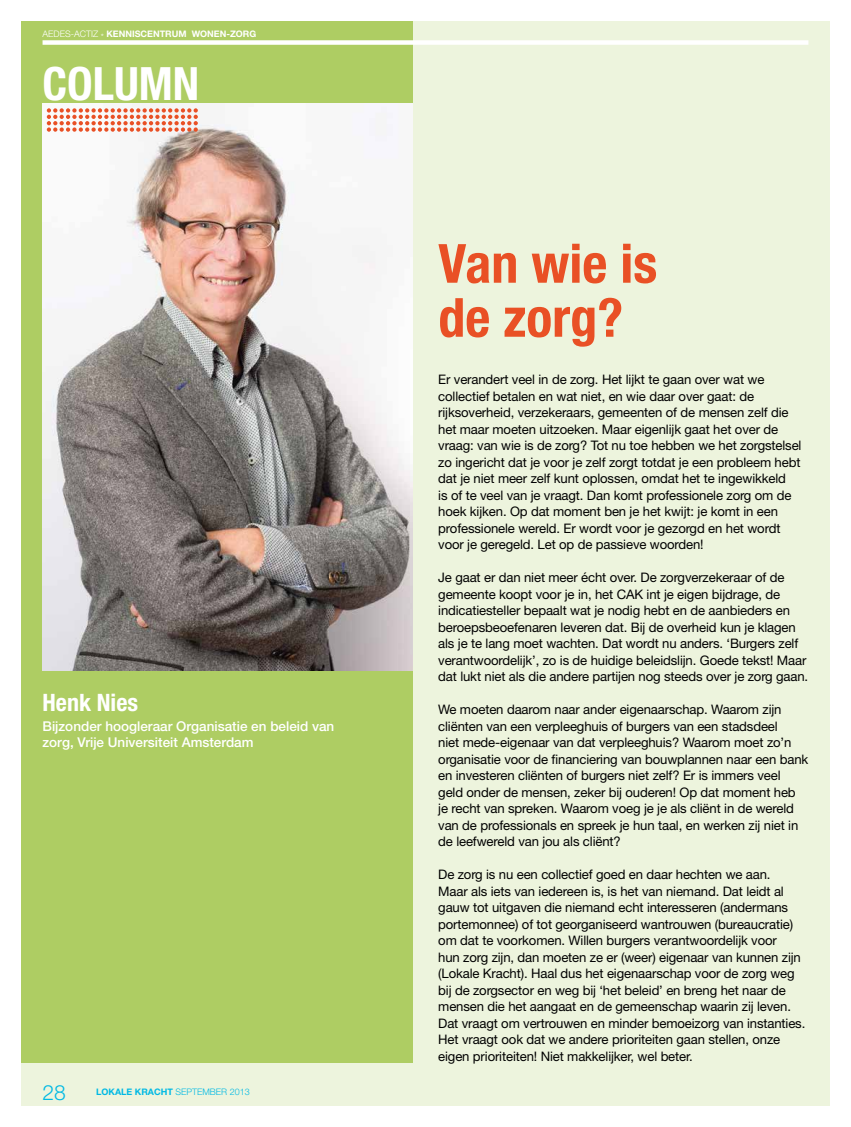
<style>
.page{position:relative;width:851px;height:1127px;background:#fff}
.page>*{position:absolute;margin:0;border:0;box-sizing:border-box;transform-origin:0 0}
.t1{font:700 condensed 54px/54px "Helvetica Neue";color:#e95025}
.t2{font:700 condensed 46.05px "Helvetica Neue";color:#fff}
.t3{font:700 condensed 24px "Helvetica Neue";color:#fff}
.t4{font:300 21px "Helvetica Neue";color:#00b9e4}
.t5{font:500 13.5px/16.5px "Helvetica Neue";color:#fff}
.t6{font:13.2px/16.5px "Helvetica Neue";letter-spacing:-.01em;color:#000}
.t7{font:700 9px "Helvetica Neue";color:#fff}
.t8{font:300 9px "Helvetica Neue";color:#00b9e4}
.s1{font-weight:300}
.s2{font-weight:700}
</style>
<div class="page">
<div style="left:21px;top:21px;width:808px;height:1085px;background:#edf4dd"></div>
<div style="left:21px;top:21px;width:391px;height:1042px;background:#aecd63"></div>
<div style="left:43px;top:40px;width:765px;height:5px;background:#fff"></div>
<img style="left:43px;top:103px;width:369px;height:568px">
<svg style="left:47px;top:108px;width:151px;height:24px;background:#f1b9a9"></svg>
<p class="t7" style="left:43px;top:28px;width:215px"><span class="s1">AEDES-ACTIZ *</span> KENNISCENTRUM WONEN-ZORG</p>
<h2 class="t2" style="left:43px;top:56px;width:158px">COLUMN</h2>
<h3 class="t3" style="left:43px;top:688px;width:97px">Henk Nies</h3>
<p class="t5" style="left:43px;top:717px;width:293px">Bijzonder hoogleraar Organisatie en beleid van zorg, Vrije Universiteit Amsterdam</p>
<h3 class="t4" style="left:43px;top:1080px;width:25px">28</h3>
<p class="t8" style="left:96px;top:1086px;width:155px"><span class="s2">LOKALE KRACHT</span> SEPTEMBER 2013</p>
<h1 class="t1" style="left:438px;top:236px;width:220px">Van wie is de zorg?</h1>
<p class="t6" style="left:438px;top:371px;width:365px">Er verandert veel in de zorg. Het lijkt te gaan over wat we collectief betalen en wat niet, en wie daar over gaat: de rijksoverheid, verzekeraars, gemeenten of de mensen zelf die het maar moeten uitzoeken. Maar eigenlijk gaat het over de vraag: van wie is de zorg? Tot nu toe hebben we het zorgstelsel zo ingericht dat je voor je zelf zorgt totdat je een probleem hebt dat je niet meer zelf kunt oplossen, omdat het te ingewikkeld<br>is of te veel van je vraagt. Dan komt professionele zorg om de hoek kijken. Op dat moment ben je het kwijt: je komt in een professionele wereld. Er wordt voor je gezorgd en het wordt voor je geregeld. Let op de passieve woorden!</p>
<p class="t6" style="left:438px;top:569px;width:371px">Je gaat er dan niet meer écht over. De zorgverzekeraar of de gemeente koopt voor je in, het CAK int je eigen bijdrage, de indicatiesteller bepaalt wat je nodig hebt en de aanbieders en beroepsbeoefenaren leveren dat. Bij de overheid kun je klagen als je te lang moet wachten. Dat wordt nu anders. ‘Burgers zelf verantwoordelijk’, zo is de huidige beleidslijn. Goede tekst! Maar dat lukt niet als die andere partijen nog steeds over je zorg gaan.</p>
<p class="t6" style="left:438px;top:701px;width:371px">We moeten daarom naar ander eigenaarschap. Waarom zijn cliënten van een verpleeghuis of burgers van een stadsdeel<br>niet mede-eigenaar van dat verpleeghuis? Waarom moet zo’n organisatie voor de financiering van bouwplannen naar een bank en investeren cliënten of burgers niet zelf? Er is immers veel geld onder de mensen, zeker bij ouderen! Op dat moment heb je recht van spreken. Waarom voeg je je als cliënt in de wereld van de professionals en spreek je hun taal, en werken zij niet in de leefwereld van jou als cliënt?</p>
<p class="t6" style="left:438px;top:866px;width:368px">De zorg is nu een collectief goed en daar hechten we aan.<br>Maar als iets van iedereen is, is het van niemand. Dat leidt al gauw tot uitgaven die niemand echt interesseren (andermans portemonnee) of tot georganiseerd wantrouwen (bureaucratie) om dat te voorkomen. Willen burgers verantwoordelijk voor<br>hun zorg zijn, dan moeten ze er (weer) eigenaar van kunnen zijn (Lokale Kracht). Haal dus het eigenaarschap voor de zorg weg bij de zorgsector en weg bij ‘het beleid’ en breng het naar de mensen die het aangaat en de gemeenschap waarin zij leven.<br>Dat vraagt om vertrouwen en minder bemoeizorg van instanties.<br>Het vraagt ook dat we andere prioriteiten gaan stellen, onze eigen prioriteiten! Niet makkelijker, wel beter.</p>
</div>
